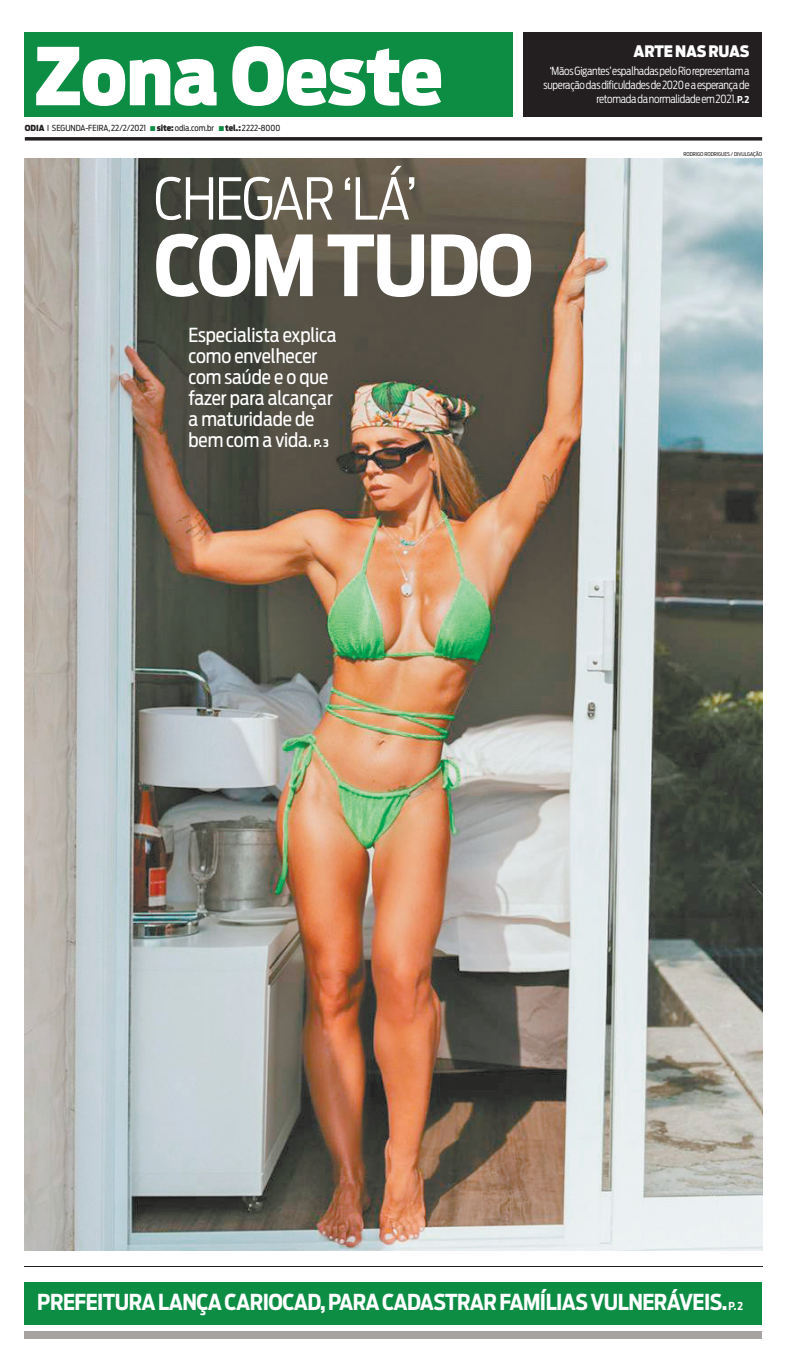
<style>
.page{position:relative;width:787px;height:1365px;background:#fff}
.page>*{position:absolute;margin:0;border:0;box-sizing:border-box;transform-origin:0 0}
.t1{font:700 83.21px "Antenna Cond";letter-spacing:-.025em;color:#fff}
.t2{font:900 78.84px "Antenna Cond";letter-spacing:-.005em;color:#fff}
.t3{font:300 57.14px "Antenna Cond";letter-spacing:-.025em;color:#fff}
.t4{font:700 21.88px "Antenna Cond";letter-spacing:-.025em;color:#fff}
.t5{font:19.25px/21px "Antenna Cond";letter-spacing:-.005em;color:#fff}
.t6{font:900 15.75px "Antenna Cond";letter-spacing:-.01em;color:#fff}
.t7{font:300 11.2px/14px "Antenna Cond";letter-spacing:-.025em;color:#fff;text-align:right}
.t8{font:8.31px "Antenna Cond";color:#231f20}
.t9{font:5.25px "Antenna Cond";color:#231f20}
.s1{font-weight:900}
.s2{color:#0d8c44}
.s3{font-weight:700;font-size:10.5px}
.s4{font-weight:700;font-size:9.45px}
.s5{font-size:10.94px}
</style>
<div class="page">
<div style="left:25px;top:32px;width:487px;height:84px;background:#0d8c44"></div>
<svg style="left:25px;top:137px;width:736px;height:4px;background:#3e3a3b"></svg>
<div style="left:523px;top:32px;width:238px;height:84px;background:#231f20"></div>
<img style="left:25px;top:158px;width:736px;height:1092px">
<div style="left:25px;top:1281px;width:736px;height:42px;background:#0d8c44"></div>
<hr style="left:25px;top:1266px;width:736px;height:1px;background:#231f20">
<div style="left:25px;top:1331px;width:736px;height:7px;background:#a7a2a0"></div>
<h2 class="t2" style="left:35px;top:30px;width:409px">Zona Oeste</h2>
<p class="t8" style="left:25px;top:123px;width:257px"><span class="s1">ODIA</span> I Segunda-feira, 22/2/2021 <span class="s2">■</span><span class="s1">site:</span> odia.com.br <span class="s2">■</span><span class="s1">tel.:</span> 2222-8000</p>
<h3 class="t3" style="left:154px;top:165px;width:265px">CHEGAR ‘LÁ’</h3>
<h1 class="t1" style="left:154px;top:216px;width:381px">COM TUDO</h1>
<h3 class="t5" style="left:188px;top:324px;width:150px">Especialista explica como envelhecer com saúde e o que fazer para alcançar a maturidade de bem com a vida. <span class="s3">P. 3</span></h3>
<h3 class="t6" style="left:633px;top:42px;width:118px">ARTE NAS RUAS</h3>
<p class="t7" style="left:543px;top:64px;width:207px">‘Mãos Gigantes’ espalhadas pelo Rio representam a superação das dificuldades de 2020 e a esperança de retomada da normalidade em 2021. <span class="s4">P. 2</span></p>
<p class="t9" style="left:683px;top:151px;width:80px">RODR IGO RODR IGUES / DIVULGAÇÃO</p>
<h3 class="t4" style="left:37px;top:1289px;width:707px">PREFEITURA LANÇA CARIOCAD, PARA CADASTRAR FAMÍLIAS VULNERÁVEIS. <span class="s5">P. 2</span></h3>
</div>
